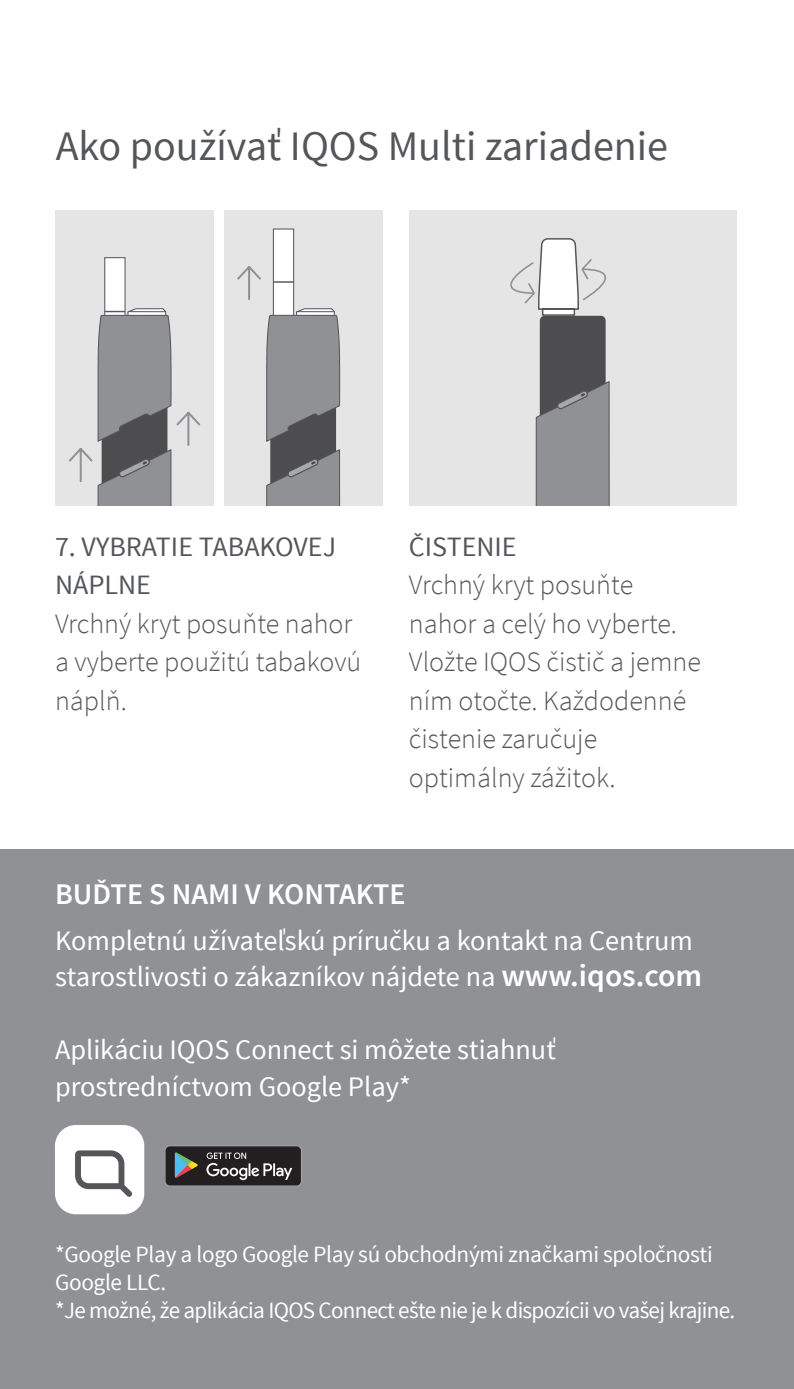
<style>
.page{position:relative;width:794px;height:1389px;background:#fff}
.page>*{position:absolute;margin:0;border:0;box-sizing:border-box;transform-origin:0 0}
.t1{font:42px "Source Sans Pro";color:#54565a}
.t2{font:600 30.1px "Source Sans Pro";color:#fff}
.t3{font:28.35px/36.4px "Source Sans Pro";color:#fff}
.t4{font:300 28px/38.5px "Source Sans Pro";color:#54565a}
.t5{font:28px/38.5px "Source Sans Pro";color:#54565a}
.t6{font:23.45px/28px "Source Sans Pro";letter-spacing:-.025em;color:#fff}
.s1{font-weight:600;font-size:31.5px}
</style>
<div class="page">
<div style="left:0;top:849px;width:794px;height:540px;background:#909194"></div>
<div style="left:55px;top:1125px;width:89px;height:89px;background:#fff;border-radius:21px"></div>
<svg style="left:75px;top:1150px;width:57px;height:47px"></svg>
<svg style="left:166px;top:1147px;width:134px;height:38px;background:#3f3e3e"></svg>
<div style="left:164px;top:1145px;width:138px;height:42px;border:1px solid #9d9fa2;border-radius:5px"></div>
<div style="left:409px;top:210px;width:327px;height:296px;background:#e5e5e5"></div>
<svg style="left:510px;top:238px;width:100px;height:268px"></svg>
<div style="left:224px;top:210px;width:159px;height:296px;background:#e5e5e5"></div>
<div style="left:273px;top:229px;width:21px;height:130px;background:#fff;border:1px solid #54565a"></div>
<div style="left:55px;top:210px;width:159px;height:296px;background:#e5e5e5"></div>
<div style="left:104px;top:257px;width:22px;height:130px;background:#fff;border:1px solid #54565a"></div>
<svg style="left:237px;top:264px;width:104px;height:242px"></svg>
<svg style="left:69px;top:300px;width:132px;height:206px"></svg>
<h1 class="t1" style="left:56px;top:120px;width:614px">Ako používať IQOS Multi zariadenie</h1>
<p class="t5" style="left:55px;top:528px;width:282px">7. VYBRATIE TABAKOVEJ<br>NÁPLNE</p>
<p class="t4" style="left:55px;top:604px;width:308px">Vrchný kryt posuňte nahor a vyberte použitú tabakovú náplň.</p>
<p class="t5" style="left:409px;top:528px;width:109px">ČISTENIE</p>
<p class="t4" style="left:409px;top:566px;width:293px">Vrchný kryt posuňte nahor a celý ho vyberte.<br>Vložte IQOS čistič a jemne ním otočte. Každodenné čistenie zaručuje optimálny zážitok.</p>
<p class="t2" style="left:55px;top:875px;width:352px">BUĎTE S NAMI V KONTAKTE</p>
<p class="t3" style="left:55px;top:922px;width:648px">Kompletnú užívateľskú príručku a kontakt na Centrum starostlivosti o zákazníkov nájdete na <span class="s1">www.iqos.com</span></p>
<p class="t3" style="left:55px;top:1032px;width:502px">Aplikáciu IQOS Connect si môžete stiahnuť prostredníctvom Google Play*</p>
<p class="t6" style="left:55px;top:1241px;width:681px">*Google Play a logo Google Play sú obchodnými značkami spoločnosti<br>Google LLC.<br>*Je možné, že aplikácia IQOS Connect ešte nie je k dispozícii vo vašej krajine.</p>
</div>
